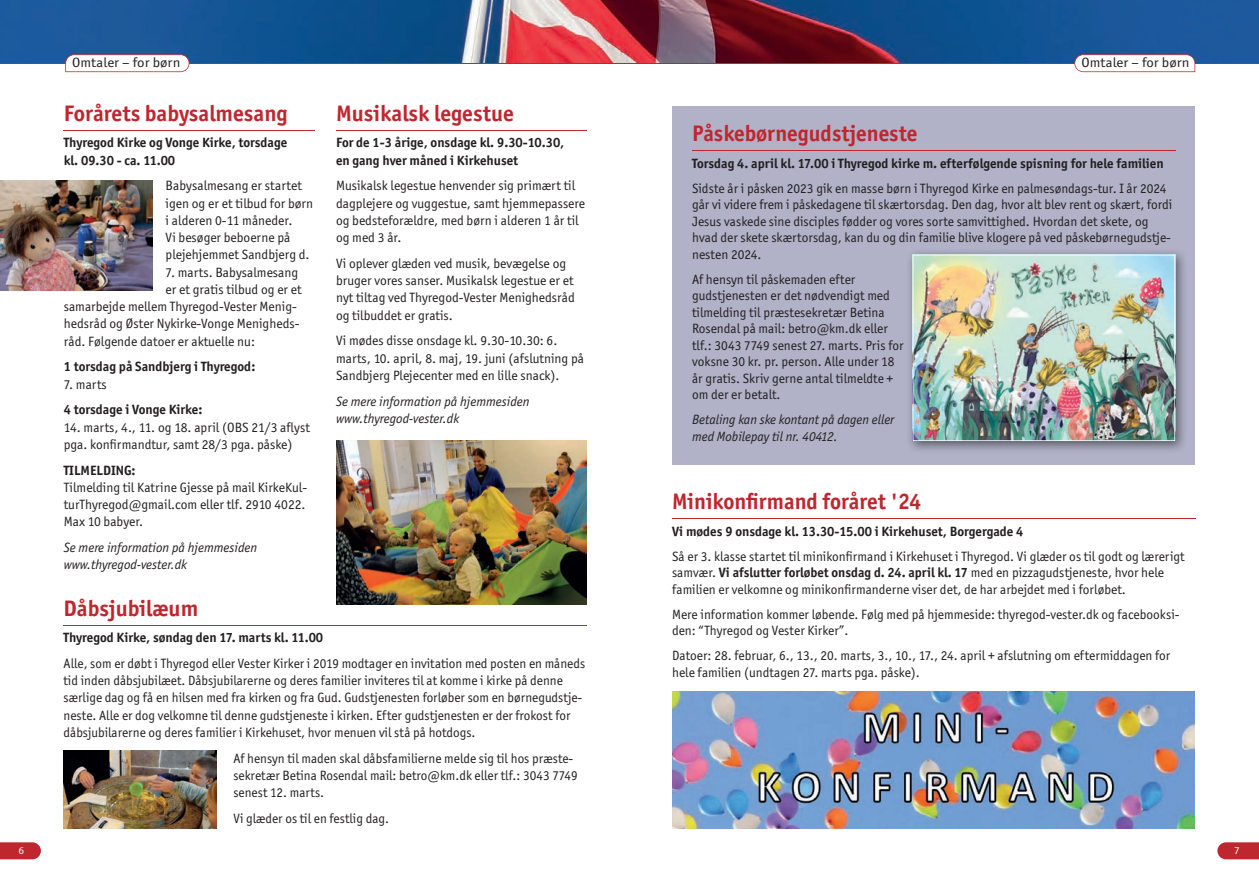
<style>
.page{position:relative;width:1259px;height:893px;background:#fff}
.page>*{position:absolute;margin:0;border:0;box-sizing:border-box;transform-origin:0 0}
.t1{font:700 22.5px "Officina Sans ITC Std";color:#c0262d}
.t2{font:13.5px/17.2px "Officina Sans ITC Std";color:#231f20}
.t3{font:700 13.5px/17.2px "Officina Sans ITC Std";color:#231f20}
.t4{font:italic 13.5px/17.2px "Officina Sans ITC Std";color:#231f20}
.t5{font:13.5px "Officina Sans ITC Std";color:#231f20;scale:1.1 1}
.t6{font:10.5px "Officina Sans ITC Std";color:#fff;scale:1.1 1}
.s1{font-weight:700}
</style>
<div class="page">
<img style="left:0;top:0;width:1259px;height:63px">
<div style="left:672px;top:106px;width:522px;height:359px;background:#b1b1c7"></div>
<hr style="left:64px;top:130px;width:251px;height:1px;background:#c0262d">
<img style="left:0;top:181px;width:153px;height:110px">
<hr style="left:336px;top:130px;width:251px;height:1px;background:#c0262d">
<hr style="left:64px;top:625px;width:523px;height:1px;background:#c0262d">
<hr style="left:672px;top:518px;width:523px;height:1px;background:#c0262d">
<hr style="left:692px;top:150px;width:483px;height:1px;background:#c0262d">
<img style="left:336px;top:441px;width:251px;height:163px">
<img style="left:64px;top:751px;width:152px;height:78px">
<img style="left:910px;top:252px;width:274px;height:198px">
<img style="left:912px;top:255px;width:263px;height:186px">
<img style="left:672px;top:691px;width:522px;height:138px">
<hr style="left:0;top:63px;width:629px;height:1px;background:#c0262d">
<hr style="left:629px;top:63px;width:630px;height:1px;background:#c0262d">
<svg style="left:0;top:842px;width:41px;height:17px"></svg>
<svg style="left:1217px;top:842px;width:42px;height:17px"></svg>
<svg style="left:65px;top:54px;width:124px;height:18px"></svg>
<svg style="left:1074px;top:54px;width:121px;height:18px"></svg>
<p class="t5" style="left:72px;top:55px;width:100px">Omtaler – for børn</p>
<p class="t5" style="left:1081px;top:55px;width:100px">Omtaler – for børn</p>
<h1 class="t1" style="left:64px;top:99px;width:225px">Forårets babysalmesang</h1>
<p class="t3" style="left:64px;top:134px;width:225px">Thyregod Kirke og Vonge Kirke, torsdage kl. 09.30 - ca. 11.00</p>
<p class="t2" style="left:166px;top:177px;width:149px">Babysalmesang er startet igen og er et tilbud for børn i alderen 0-11 måneder.<br>Vi besøger beboerne på plejehjemmet Sandbjerg d.</p>
<p class="t2" style="left:166px;top:263px;width:134px">7. marts. Babysalmesang</p>
<p class="t2" style="left:166px;top:281px;width:138px">er et gratis tilbud og er et</p>
<p class="t2" style="left:64px;top:298px;width:235px">samarbejde mellem Thyregod-Vester Menig-</p>
<p class="t2" style="left:64px;top:315px;width:237px">hedsråd og Øster Nykirke-Vonge Menigheds-</p>
<p class="t2" style="left:64px;top:332px;width:193px">råd. Følgende datoer er aktuelle nu:</p>
<p class="t3" style="left:64px;top:358px;width:193px">1 torsdag på Sandbjerg i Thyregod:</p>
<p class="t2" style="left:64px;top:375px;width:45px">7. marts</p>
<p class="t3" style="left:64px;top:401px;width:140px">4 torsdage i Vonge Kirke:</p>
<p class="t2" style="left:64px;top:418px;width:248px">14. marts, 4., 11. og 18. april (OBS 21/3 aflyst pga. konfirmandtur, samt 28/3 pga. påske)</p>
<p class="t3" style="left:64px;top:461px;width:73px">TILMELDING:</p>
<p class="t2" style="left:64px;top:479px;width:245px;text-align:justify">Tilmelding til Katrine Gjesse på mail KirkeKul&shy;turThyregod@gmail.com eller tlf. 2910 4022.<br>Max 10 babyer.</p>
<p class="t4" style="left:64px;top:540px;width:195px">Se mere information på hjemmesiden www.thyregod-vester.dk</p>
<h1 class="t1" style="left:336px;top:99px;width:179px">Musikalsk legestue</h1>
<p class="t3" style="left:336px;top:134px;width:230px">For de 1-3 årige, onsdage kl. 9.30-10.30, en gang hver måned i Kirkehuset</p>
<p class="t2" style="left:336px;top:177px;width:251px">Musikalsk legestue henvender sig primært til dagplejere og vuggestue, samt hjemmepassere og bedsteforældre, med børn i alderen 1 år til og med 3 år.</p>
<p class="t2" style="left:336px;top:255px;width:240px">Vi oplever glæden ved musik, bevægelse og bruger vores sanser. Musikalsk legestue er et nyt tiltag ved Thyregod-Vester Menighedsråd og tilbuddet er gratis.</p>
<p class="t2" style="left:336px;top:332px;width:250px">Vi mødes disse onsdage kl. 9.30-10.30: 6. marts, 10. april, 8. maj, 19. juni (afslutning på<br>Sandbjerg Plejecenter med en lille snack).</p>
<p class="t4" style="left:336px;top:394px;width:195px">Se mere information på hjemmesiden www.thyregod-vester.dk</p>
<h1 class="t1" style="left:64px;top:594px;width:136px">Dåbsjubilæum</h1>
<p class="t3" style="left:64px;top:629px;width:261px">Thyregod Kirke, søndag den 17. marts kl. 11.00</p>
<p class="t2" style="left:64px;top:655px;width:523px">Alle, som er døbt i Thyregod eller Vester Kirker i 2019 modtager en invitation med posten en måneds tid inden dåbsjubilæet. Dåbsjubilarerne og deres familier inviteres til at komme i kirke på denne særlige dag og få en hilsen med fra kirken og fra Gud. Gudstjenesten forløber som en børnegudstje&shy;neste. Alle er dog velkomne til denne gudstjeneste i kirken. Efter gudstjenesten er der frokost for dåbsjubilarerne og deres familier i Kirkehuset, hvor menuen vil stå på hotdogs.</p>
<p class="t2" style="left:233px;top:749px;width:346px">Af hensyn til maden skal dåbsfamilierne melde sig til hos præste&shy;sekretær Betina Rosendal mail: betro@km.dk eller tlf.: 3043 7749 senest 12. marts.</p>
<p class="t2" style="left:233px;top:810px;width:157px">Vi glæder os til en festlig dag.</p>
<h1 class="t1" style="left:692px;top:120px;width:227px">Påskebørnegudstjeneste</h1>
<p class="t3" style="left:692px;top:154px;width:473px">Torsdag 4. april kl. 17.00 i Thyregod kirke m. efterfølgende spisning for hele familien</p>
<p class="t2" style="left:692px;top:180px;width:482px;line-height:16.5px">Sidste år i påsken 2023 gik en masse børn i Thyregod Kirke en palmesøndags-tur. I år 2024 går vi videre frem i påskedagene til skærtorsdag. Den dag, hvor alt blev rent og skært, fordi Jesus vaskede sine disciples fødder og vores sorte samvittighed. Hvordan det skete, og hvad der skete skærtorsdag, kan du og din familie blive klogere på ved påskebørnegudstje&shy;nesten 2024.</p>
<p class="t2" style="left:692px;top:271px;width:213px;line-height:16.5px">Af hensyn til påskemaden efter gudstjenesten er det nødvendigt med tilmelding til præstesekretær Betina Rosendal på mail: betro@km.dk eller tlf.: 3043 7749 senest 27. marts. Pris for voksne 30 kr. pr. person. Alle under 18 år gratis. Skriv gerne antal tilmeldte + om der er betalt.</p>
<p class="t4" style="left:692px;top:412px;width:204px;line-height:16.5px">Betaling kan ske kontant på dagen eller med Mobilepay til nr. 40412.</p>
<h1 class="t1" style="left:672px;top:488px;width:251px">Minikonfirmand foråret '24</h1>
<p class="t3" style="left:672px;top:522px;width:353px">Vi mødes 9 onsdage kl. 13.30-15.00 i Kirkehuset, Borgergade 4</p>
<p class="t2" style="left:672px;top:548px;width:514px;line-height:16.5px">Så er 3. klasse startet til minikonfirmand i Kirkehuset i Thyregod. Vi glæder os til godt og lærerigt samvær. <span class="s1">Vi afslutter forløbet onsdag d. 24. april kl. 17</span> med en pizzagudstjeneste, hvor hele familien er velkomne og minikonfirmanderne viser det, de har arbejdet med i forløbet.</p>
<p class="t2" style="left:672px;top:606px;width:509px;line-height:16.5px">Mere information kommer løbende. Følg med på hjemmeside: thyregod-vester.dk og facebooksi&shy;den: “Thyregod og Vester Kirker”.</p>
<p class="t2" style="left:672px;top:647px;width:500px;line-height:16.5px">Datoer: 28. februar, 6., 13., 20. marts, 3., 10., 17., 24. april + afslutning om eftermiddagen for hele familien (undtagen 27. marts pga. påske).</p>
<p class="t6" style="left:18px;top:845px;width:7px">6</p>
<p class="t6" style="left:1234px;top:844px;width:7px">7</p>
</div>
